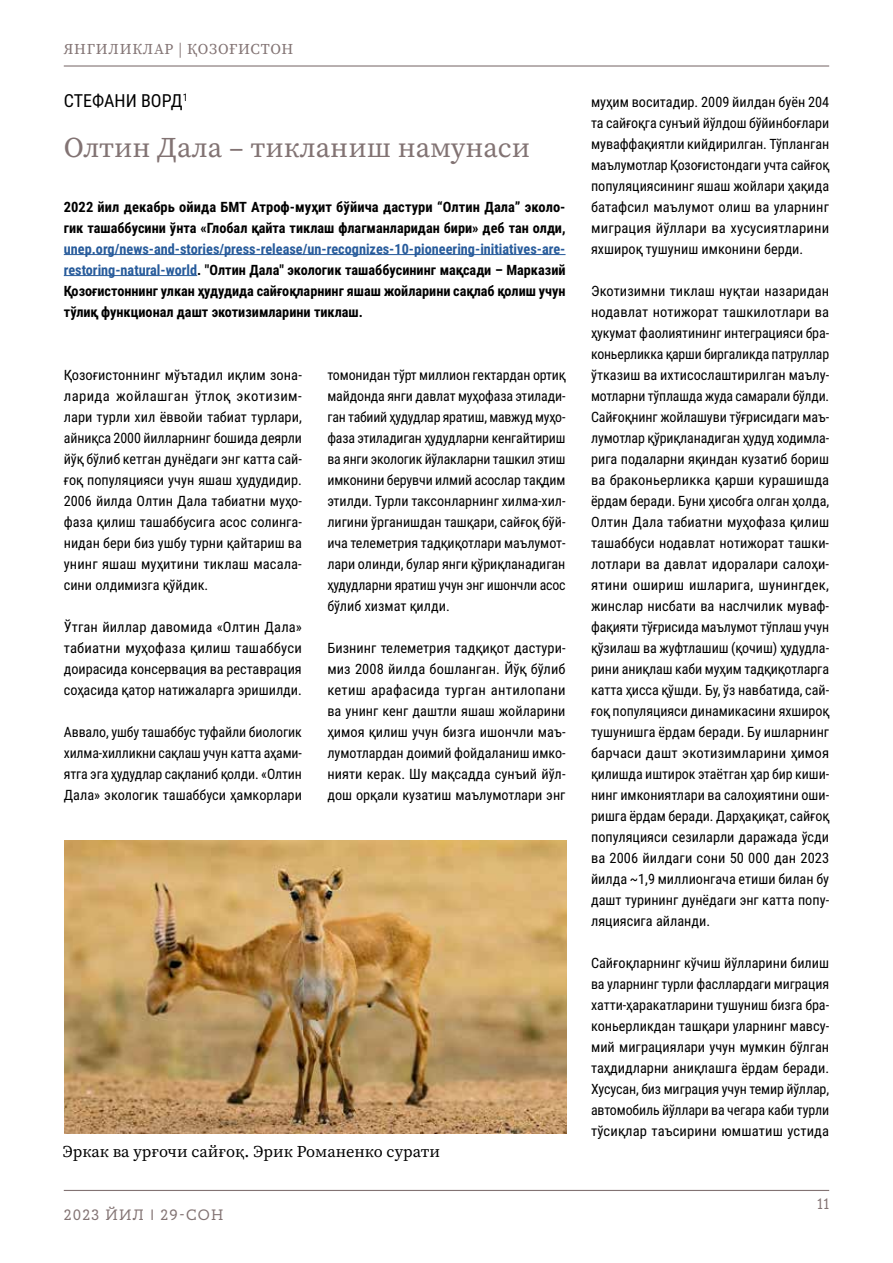
<style>
.page{position:relative;width:893px;height:1263px;background:#fff}
.page>*{position:absolute;margin:0;border:0;box-sizing:border-box;transform-origin:0 0}
.t1{font:28.5px "Source Serif Variable";color:#827373}
.author{font:18px "Roboto Condensed";color:#000}
.picture{font:16.5px "Source Serif Variable";color:#000}
.top_header{font:15px "Source Serif Variable";letter-spacing:.05em;color:#827373}
.t2{font:15px "Circe Slab A";letter-spacing:.075em;color:#827373}
.text{font:14.25px/21px "Roboto Condensed";color:#000;text-align:justify}
.enter_text{font:700 14.25px/21px "Roboto Condensed";color:#000;text-align:justify}
.s1{color:#275b9b}
</style>
<div class="page">
<hr style="left:64px;top:1190px;width:765px;height:1px;background:#827373">
<hr style="left:64px;top:65px;width:765px;height:2px;background:#827373">
<img style="left:65px;top:841px;width:502px;height:292px">
<hr style="left:64px;top:254px;width:502px;height:1px;background:#275b9b">
<hr style="left:64px;top:275px;width:133px;height:1px;background:#275b9b">
<p class="top_header" style="left:64px;top:39px;width:231px">ЯНГИЛИКЛАР | ҚОЗОҒИСТОН</p>
<p class="author" style="left:64px;top:87px;width:126px">СТЕФАНИ ВОРД<sup>1</sup></p>
<p class="t1" style="left:64px;top:128px;width:468px">Олтин Дала – тикланиш намунаси</p>
<p class="enter_text" style="left:64px;top:195px;width:503px">2022 йил декабрь ойида БМТ Атроф-муҳит бўйича дастури “Олтин Дала” эколо&shy;гик ташаббусини ўнта «Глобал қайта тиклаш флагманларидан бири» деб тан олди, <span class="s1">unep.org/news-and-stories/press-release/un-recognizes-10-pioneering-initiatives-are&shy;restoring-natural-world</span>. "Олтин Дала" экологик ташаббусининг мақсади – Марказий Қозоғистоннинг улкан ҳудудида сайғоқларнинг яшаш жойларини сақлаб қолиш учун тўлиқ функционал дашт экотизимларини тиклаш.</p>
<p class="text" style="left:64px;top:363px;width:240px">Қозоғистоннинг мўътадил иқлим зона&shy;ларида жойлашган ўтлоқ экотизим&shy;лари турли хил ёввойи табиат турлари, айниқса 2000 йилларнинг бошида деярли йўқ бўлиб кетган дунёдаги энг катта сай&shy;ғоқ популяцияси учун яшаш ҳудудидир.<br>2006 йилда Олтин Дала табиатни муҳо&shy;фаза қилиш ташаббусига асос солинга&shy;нидан бери биз ушбу турни қайтариш ва унинг яшаш муҳитини тиклаш масала&shy;сини олдимизга қўйдик.</p>
<p class="text" style="left:64px;top:615px;width:240px">Ўтган йиллар давомида «Олтин Дала» табиатни муҳофаза қилиш ташаббуси доирасида консервация ва реставрация соҳасида қатор натижаларга эришилди.</p>
<p class="text" style="left:64px;top:720px;width:240px">Аввало, ушбу ташаббус туфайли биологик хилма-хилликни сақлаш учун катта аҳами&shy;ятга эга ҳудудлар сақланиб қолди. «Олтин Дала» экологик ташаббуси ҳамкорлари</p>
<p class="text" style="left:327px;top:363px;width:240px">томонидан тўрт миллион гектардан ортиқ майдонда янги давлат муҳофаза этилади&shy;ган табиий ҳудудлар яратиш, мавжуд муҳо&shy;фаза этиладиган ҳудудларни кенгайтириш ва янги экологик йўлакларни ташкил этиш имконини берувчи илмий асослар тақдим этилди. Турли таксонларнинг хилма-хил&shy;лигини ўрганишдан ташқари, сайғоқ бўй&shy;ича телеметрия тадқиқотлари маълумот&shy;лари олинди, булар янги қўриқланадиган ҳудудларни яратиш учун энг ишончли асос бўлиб хизмат қилди.</p>
<p class="text" style="left:327px;top:636px;width:240px">Бизнинг телеметрия тадқиқот дастури&shy;миз 2008 йилда бошланган. Йўқ бўлиб кетиш арафасида турган антилопани ва унинг кенг даштли яшаш жойларини ҳимоя қилиш учун бизга ишончли маъ&shy;лумотлардан доимий фойдаланиш имко&shy;нияти керак. Шу мақсадда сунъий йўл&shy;дош орқали кузатиш маълумотлари энг</p>
<p class="picture" style="left:63px;top:1140px;width:379px">Эркак ва урғочи сайғоқ. Эрик Романенко сурати</p>
<p class="t2" style="left:64px;top:1206px;width:161px">2023 ЙИЛ | 29-СОН</p>
<p class="text" style="left:591px;top:90px;width:240px">муҳим воситадир. 2009 йилдан буён 204 та сайғоқга сунъий йўлдош бўйинбоғлари муваффақиятли кийдирилган. Тўпланган маълумотлар Қозоғистондаги учта сайғоқ популяциясининг яшаш жойлари ҳақида батафсил маълумот олиш ва уларнинг миграция йўллари ва хусусиятларини яхшироқ тушуниш имконини берди.</p>
<p class="text" style="left:591px;top:279px;width:240px">Экотизимни тиклаш нуқтаи назаридан нодавлат нотижорат ташкилотлари ва ҳукумат фаолиятининг интеграцияси бра&shy;коньерликка қарши биргаликда патруллар ўтказиш ва ихтисослаштирилган маълу&shy;мотларни тўплашда жуда самарали бўлди.<br>Сайғоқнинг жойлашуви тўғрисидаги маъ&shy;лумотлар қўриқланадиган ҳудуд ходимла&shy;рига подаларни яқиндан кузатиб бориш ва браконьерликка қарши курашишда ёрдам беради. Буни ҳисобга олган ҳолда, Олтин Дала табиатни муҳофаза қилиш ташаббуси нодавлат нотижорат ташки&shy;лотлари ва давлат идоралари салоҳи&shy;ятини ошириш ишларига, шунингдек, жинслар нисбати ва наслчилик муваф&shy;фақияти тўғрисида маълумот тўплаш учун қўзилаш ва жуфтлашиш (қочиш) ҳудудла&shy;рини аниқлаш каби муҳим тадқиқотларга катта ҳисса қўшди. Бу, ўз навбатида, сай&shy;ғоқ популяцияси динамикасини яхшироқ тушунишга ёрдам беради. Бу ишларнинг барчаси дашт экотизимларини ҳимоя қилишда иштирок этаётган ҳар бир киши&shy;нинг имкониятлари ва салоҳиятини оши&shy;ришга ёрдам беради. Дарҳақиқат, сайғоқ популяцияси сезиларли даражада ўсди ва 2006 йилдаги сони 50 000 дан 2023 йилда ~1,9 миллионгача етиши билан бу дашт турининг дунёдаги энг катта попу&shy;ляциясига айланди.</p>
<p class="text" style="left:591px;top:951px;width:240px">Сайғоқларнинг кўчиш йўлларини билиш ва уларнинг турли фасллардаги миграция хатти-ҳаракатларини тушуниш бизга бра&shy;коньерликдан ташқари уларнинг мавсу&shy;мий миграциялари учун мумкин бўлган таҳдидларни аниқлашга ёрдам беради.<br>Хусусан, биз миграция учун темир йўллар, автомобиль йўллари ва чегара каби турли тўсиқлар таъсирини юмшатиш устида</p>
<p class="t2" style="left:817px;top:1195px;width:14px">11</p>
</div>
